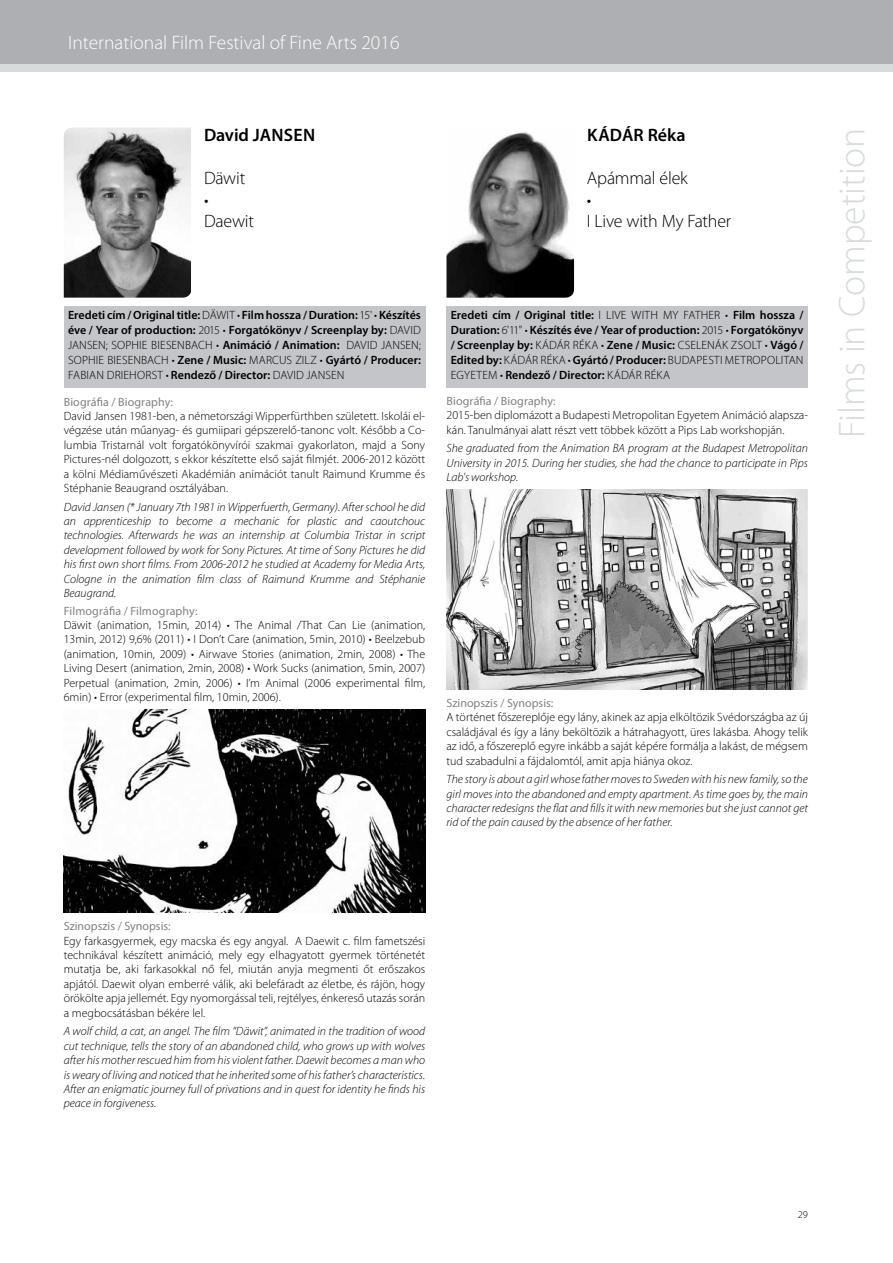
<style>
.page{position:relative;width:893px;height:1263px;background:#fff}
.page>*{position:absolute;margin:0;border:0;box-sizing:border-box;transform-origin:0 0}
.t1{font:300 37.5px "Myriad Pro";color:#d8dbdc}
.t2{font:300 19.5px "Myriad Pro";color:#fff}
.t3{font:300 18px/21.6px "Myriad Pro";letter-spacing:-.01em;color:#000}
.t4{font:600 18px "Myriad Pro";color:#000}
.t5{font:300 12px/14.4px "Myriad Pro";color:#000;text-align:justify}
.t6{font:italic 300 12px/14.4px "Myriad Pro";color:#000;text-align:justify}
.t7{font:600 12px/15px "Myriad Pro";color:#000;text-align:justify}
.t8{font:12px "Myriad Pro";letter-spacing:.005em;color:#818084}
.t9{font:300 10.5px "Myriad Pro";color:#000}
.s1{font-weight:300}
</style>
<div class="page">
<div style="left:0;top:9px;width:893px;height:63px;background:#d8dbdc"></div>
<div style="left:0;top:0;width:893px;height:64px;background:#aeafb2"></div>
<img style="left:64px;top:128px;width:127px;height:170px">
<div style="left:64px;top:306px;width:361px;height:82px;background:#c3c5c8"></div>
<img style="left:64px;top:709px;width:361px;height:204px">
<img style="left:446px;top:132px;width:128px;height:166px">
<div style="left:446px;top:306px;width:362px;height:81px;background:#c3c5c8"></div>
<img style="left:446px;top:490px;width:362px;height:199px">
<h2 class="t2" style="left:68px;top:31px;width:333px">International Film Festival of Fine Arts 2016</h2>
<h3 class="t4" style="left:204px;top:124px;width:113px">David JANSEN</h3>
<h3 class="t3" style="left:204px;top:167px;width:51px">Däwit •<br>Daewit</h3>
<h3 class="t4" style="left:587px;top:124px;width:100px">KÁDÁR Réka</h3>
<h3 class="t3" style="left:587px;top:167px;width:146px">Apámmal élek<br>•<br>I Live with My Father</h3>
<p class="t7" style="left:68px;top:308px;width:354px">Eredeti cím / Original title: <span class="s1">DÄWIT •</span> Film hossza / Duration: <span class="s1">15' •</span> Készítés éve / Year of production: <span class="s1">2015 •</span> Forgatókönyv / Screenplay by: <span class="s1">DAVID JANSEN; SOPHIE BIESENBACH •</span> Animáció / Animation: <span class="s1">DAVID JANSEN; SOPHIE BIESENBACH •</span> Zene / Music: <span class="s1">MARCUS ZILZ •</span> Gyártó / Producer:<br><span class="s1">FABIAN DRIEHORST •</span> Rendező / Director: <span class="s1">DAVID JANSEN</span></p>
<p class="t8" style="left:64px;top:394px;width:111px">Biográfia / Biography:</p>
<p class="t5" style="left:64px;top:409px;width:363px">David Jansen 1981-ben, a németországi Wipperfürthben született. Iskolái el&shy;végzése után műanyag- és gumiipari gépszerelő-tanonc volt. Később a Co&shy;lumbia Tristarnál volt forgatókönyvírói szakmai gyakorlaton, majd a Sony Pictures-nél dolgozott, s ekkor készítette első saját filmjét. 2006-2012 között a kölni Médiaművészeti Akadémián animációt tanult Raimund Krumme és Stéphanie Beaugrand osztályában.</p>
<p class="t6" style="left:64px;top:500px;width:363px">David Jansen (* January 7th 1981 in Wipperfuerth, Germany). After school he did an apprenticeship to become a mechanic for plastic and caoutchouc technologies. Afterwards he was an internship at Columbia Tristar in script development followed by work for Sony Pictures. At time of Sony Pictures he did his first own short films. From 2006-2012 he studied at Academy for Media Arts, Cologne in the animation film class of Raimund Krumme and Stéphanie Beaugrand.</p>
<p class="t8" style="left:64px;top:603px;width:135px">Filmográfia / Filmography:</p>
<p class="t5" style="left:64px;top:618px;width:363px">Däwit (animation, 15min, 2014) • The Animal /That Can Lie (animation, 13min, 2012) 9,6% (2011) • I Don’t Care (animation, 5min, 2010) • Beelzebub (animation, 10min, 2009) • Airwave Stories (animation, 2min, 2008) • The Living Desert (animation, 2min, 2008) • Work Sucks (animation, 5min, 2007)<br>Perpetual (animation, 2min, 2006) • I’m Animal (2006 experimental film, 6min) • Error (experimental film, 10min, 2006).</p>
<p class="t7" style="left:451px;top:308px;width:354px">Eredeti cím / Original title: <span class="s1">I LIVE WITH MY FATHER •</span> Film hossza / Duration: <span class="s1">6'11" •</span> Készítés éve / Year of production: <span class="s1">2015 •</span> Forgatókönyv / Screenplay by: <span class="s1">KÁDÁR RÉKA •</span> Zene / Music: <span class="s1">CSELENÁK ZSOLT •</span> Vágó / Edited by: <span class="s1">KÁDÁR RÉKA •</span> Gyártó / Producer: <span class="s1">BUDAPESTI METROPOLITAN EGYETEM •</span> Rendező / Director: <span class="s1">KÁDÁR RÉKA</span></p>
<p class="t8" style="left:446px;top:393px;width:111px">Biográfia / Biography:</p>
<p class="t5" style="left:446px;top:408px;width:363px">2015-ben diplomázott a Budapesti Metropolitan Egyetem Animáció alapsza&shy;kán. Tanulmányai alatt részt vett többek között a Pips Lab workshopján.</p>
<p class="t6" style="left:446px;top:441px;width:363px">She graduated from the Animation BA program at the Budapest Metropolitan University in 2015. During her studies, she had the chance to participate in Pips Lab's workshop.</p>
<p class="t8" style="left:446px;top:695px;width:108px">Szinopszis / Synopsis:</p>
<p class="t5" style="left:446px;top:710px;width:363px">A történet főszereplője egy lány, akinek az apja elköltözik Svédországba az új családjával és így a lány beköltözik a hátrahagyott, üres lakásba. Ahogy telik az idő, a főszereplő egyre inkább a saját képére formálja a lakást, de mégsem tud szabadulni a fájdalomtól, amit apja hiánya okoz.</p>
<p class="t6" style="left:446px;top:772px;width:363px">The story is about a girl whose father moves to Sweden with his new family, so the girl moves into the abandoned and empty apartment. As time goes by, the main character redesigns the flat and fills it with new memories but she just cannot get rid of the pain caused by the absence of her father.</p>
<h1 class="t1" style="left:831px;top:438px;width:312px;rotate:-90deg">Films in Competition</h1>
<p class="t8" style="left:64px;top:919px;width:108px">Szinopszis / Synopsis:</p>
<p class="t5" style="left:64px;top:934px;width:363px">Egy farkasgyermek, egy macska és egy angyal. A Daewit c. film fametszési technikával készített animáció, mely egy elhagyatott gyermek történetét mutatja be, aki farkasokkal nő fel, miután anyja megmenti őt erőszakos apjától. Daewit olyan emberré válik, aki belefáradt az életbe, és rájön, hogy örökölte apja jellemét. Egy nyomorgással teli, rejtélyes, énkereső utazás során a megbocsátásban békére lel.</p>
<p class="t6" style="left:64px;top:1024px;width:363px">A wolf child, a cat, an angel. The film “Däwit”, animated in the tradition of wood cut technique, tells the story of an abandoned child, who grows up with wolves after his mother rescued him from his violent father. Daewit becomes a man who is weary of living and noticed that he inherited some of his father’s characteristics.<br>After an enigmatic journey full of privations and in quest for identity he finds his peace in forgiveness.</p>
<p class="t9" style="left:798px;top:1209px;width:12px">29</p>
</div>
